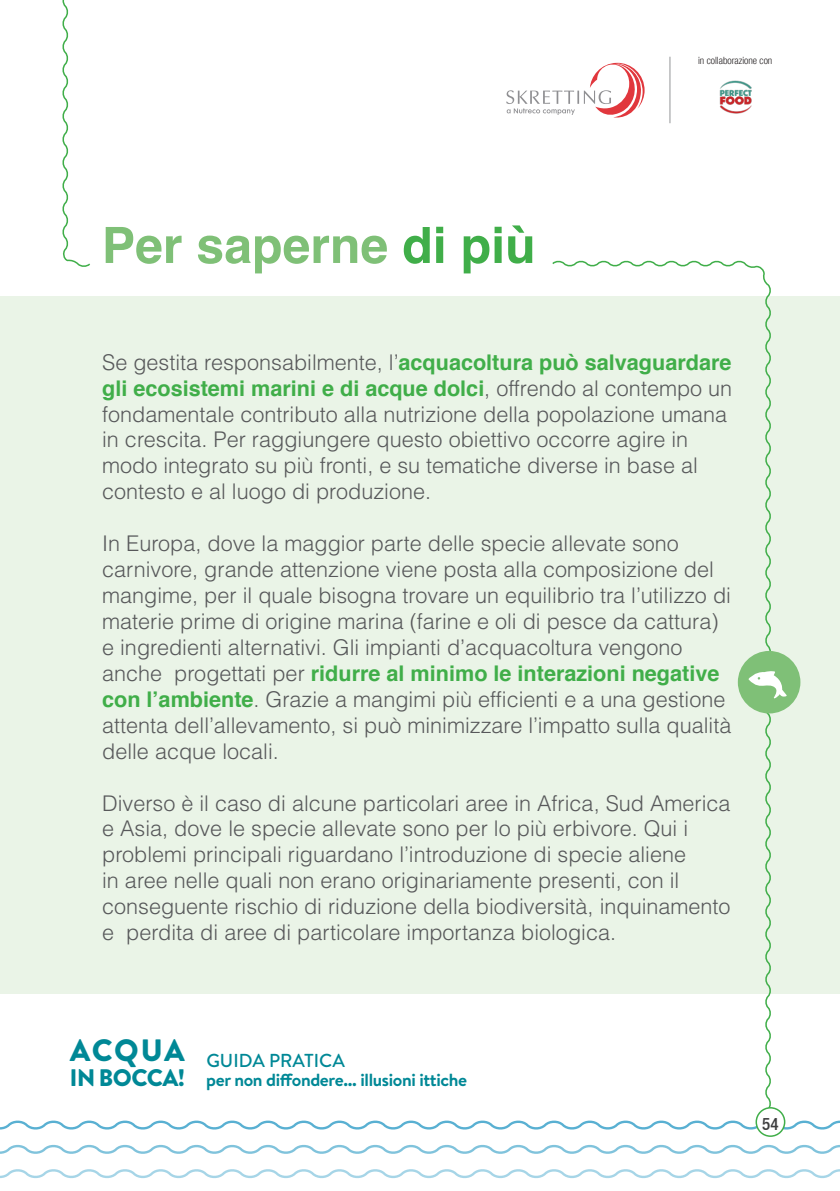
<style>
.page{position:relative;width:840px;height:1191px;background:#fff}
.page>*{position:absolute;margin:0;border:0;box-sizing:border-box;transform-origin:0 0}
.t1{font:700 50px "Helvetica";color:#7fc077}
.t2{font:900 30.8px "Brandon Text";letter-spacing:.04em;color:#008896}
.t3{font:900 24px "Brandon Text";letter-spacing:-.02em;color:#008896}
.t4{font:300 21.6px/26px "Helvetica";color:#57585a}
.t5{font:500 18.8px "Brandon Text";color:#008896}
.t6{font:700 17.6px "Brandon Text";letter-spacing:-.02em;color:#008896}
.t7{font:500 condensed 17px "Helvetica Neue";color:#3e3e3f}
.t8{font:300 condensed 10px "Helvetica Neue";color:#231f20}
.s1{color:#40ae49}
.s2{font-weight:700;color:#40ae49}
</style>
<div class="page">
<div style="left:0;top:296px;width:839px;height:697px;background:#eaf4e7"></div>
<svg style="left:550px;top:260px;width:222px;height:848px"></svg>
<div style="left:737px;top:651px;width:63px;height:62px;background:#7fc077;border-radius:50%"></div>
<svg style="left:748px;top:671px;width:38px;height:27px"></svg>
<svg style="left:0;top:1169px;width:839px;height:10px"></svg>
<svg style="left:0;top:1117px;width:839px;height:15px"></svg>
<svg style="left:0;top:1144px;width:839px;height:10px"></svg>
<svg style="left:62px;top:0;width:28px;height:267px"></svg>
<svg style="left:506px;top:62px;width:138px;height:56px"></svg>
<hr style="left:669px;top:57px;width:1px;height:66px;background:#939598">
<div style="left:755px;top:1107px;width:29px;height:29px;background:#fff;border-radius:50%"></div>
<div style="left:755px;top:1107px;width:30px;height:29px;border:2px solid #40ae49;border-radius:50%"></div>
<img style="left:719px;top:80px;width:33px;height:34px">
<h1 class="t1" style="left:102px;top:214px;width:435px">Per saperne <span class="s1">di più</span></h1>
<p class="t8" style="left:697px;top:55px;width:76px">in collaborazione con</p>
<p class="t4" style="left:102px;top:348px;width:631px">Se gestita responsabilmente, l’<span class="s2">acquacoltura può salvaguardare gli ecosistemi marini e di acque dolci</span>, offrendo al contempo un fondamentale contributo alla nutrizione della popolazione umana in crescita. Per raggiungere questo obiettivo occorre agire in modo integrato su più fronti, e su tematiche diverse in base al contesto e al luogo di produzione.</p>
<p class="t4" style="left:102px;top:530px;width:630px">In Europa, dove la maggior parte delle specie allevate sono carnivore, grande attenzione viene posta alla composizione del mangime, per il quale bisogna trovare un equilibrio tra l’utilizzo di materie prime di origine marina (farine e oli di pesce da cattura) e ingredienti alternativi. Gli impianti d’acquacoltura vengono anche progettati per <span class="s2">ridurre al minimo le interazioni negative con l’ambiente</span>. Grazie a mangimi più efficienti e a una gestione attenta dell’allevamento, si può minimizzare l’impatto sulla qualità delle acque locali.</p>
<p class="t4" style="left:102px;top:789px;width:629px">Diverso è il caso di alcune particolari aree in Africa, Sud America e Asia, dove le specie allevate sono per lo più erbivore. Qui i problemi principali riguardano l’introduzione di specie aliene<br>in aree nelle quali non erano originariamente presenti, con il conseguente rischio di riduzione della biodiversità, inquinamento e perdita di aree di particolare importanza biologica.</p>
<h2 class="t2" style="left:70px;top:1028px;width:116px">ACQUA</h2>
<p class="t3" style="left:70px;top:1060px;width:116px">IN BOCCA!</p>
<p class="t5" style="left:206px;top:1047px;width:140px">GUIDA PRATICA</p>
<p class="t6" style="left:206px;top:1067px;width:262px">per non diffondere... illusioni ittiche</p>
<p class="t7" style="left:761px;top:1113px;width:18px">54</p>
</div>
